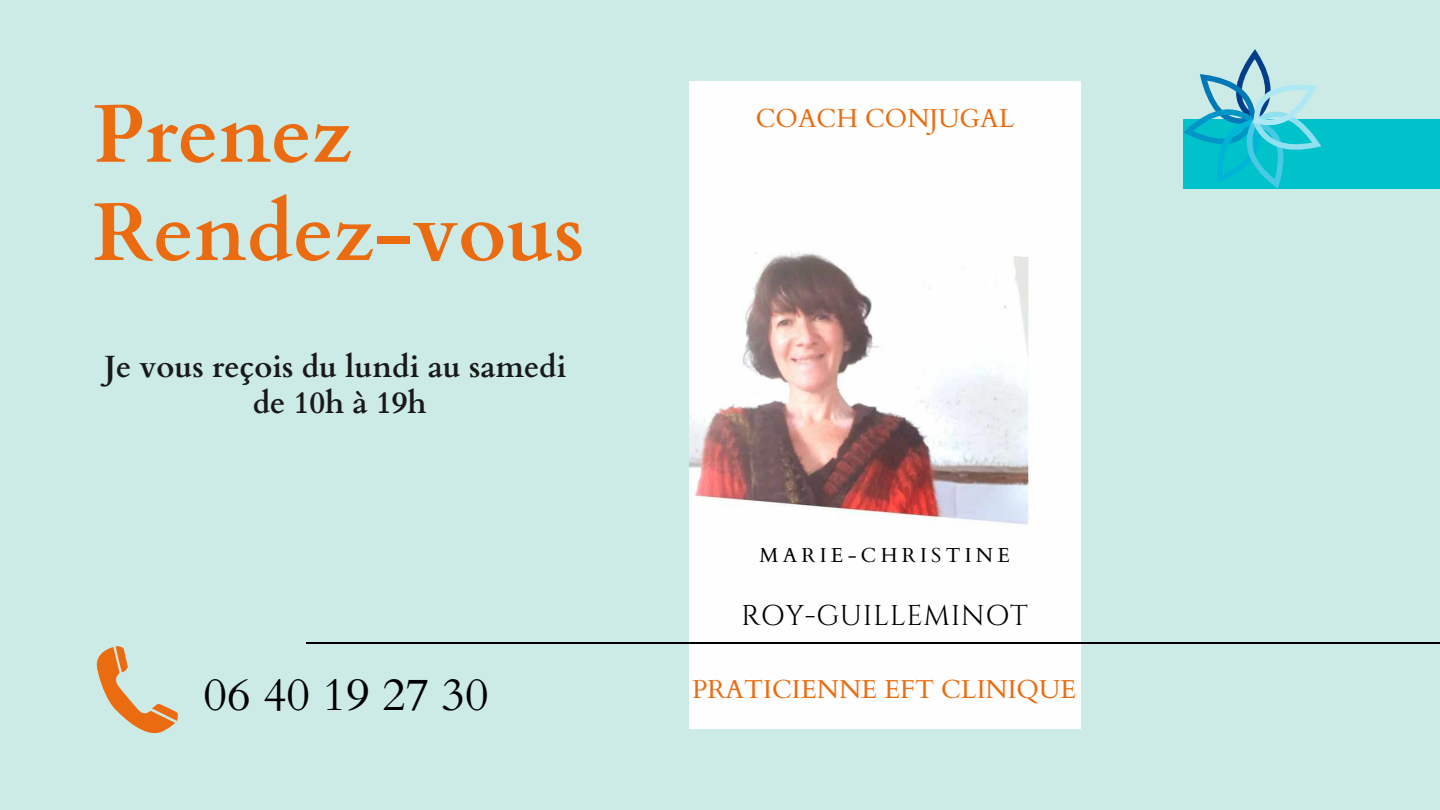
<style>
.page{position:relative;width:1440px;height:810px;background:#ccebe6}
.page>*{position:absolute;margin:0;border:0;box-sizing:border-box;transform-origin:0 0}
.t1{font:700 82px/98.2px "Cardo";color:#eb6c10}
.t2{font:46px "Cardo";color:#000}
.t3{font:700 30.8px/36.8px "Cardo";color:#191919;text-align:center}
.t4{font:28.6px "Cinzel";letter-spacing:.02em;color:#000}
.t5{font:26px "Cardo";color:#eb6c10}
.t6{font:20.2px "Cardo";letter-spacing:.21em;color:#000}
</style>
<div class="page">
<div style="left:1183px;top:119px;width:257px;height:70px;background:#00c2cb"></div>
<img style="left:689px;top:81px;width:391px;height:648px">
<hr style="left:306px;top:642px;width:1134px;height:2px;background:#000">
<svg style="left:96px;top:646px;width:82px;height:88px"></svg>
<svg style="left:1183px;top:49px;width:138px;height:140px"></svg>
<h1 class="t1" style="left:93px;top:87px;width:493px">Prenez<br>Rendez-vous</h1>
<p class="t3" style="left:104px;top:349px;width:464px">Je vous reçois du lundi au samedi de 10h à 19h</p>
<h2 class="t2" style="left:204px;top:664px;width:286px">06 40 19 27 30</h2>
<p class="t5" style="left:756px;top:101px;width:260px">COACH CONJUGAL</p>
<p class="t6" style="left:760px;top:542px;width:252px">MARIE-CHRISTINE</p>
<p class="t4" style="left:741px;top:597px;width:288px">ROY-GUILLEMINOT</p>
<p class="t5" style="left:692px;top:672px;width:386px">PRATICIENNE EFT CLINIQUE</p>
</div>
